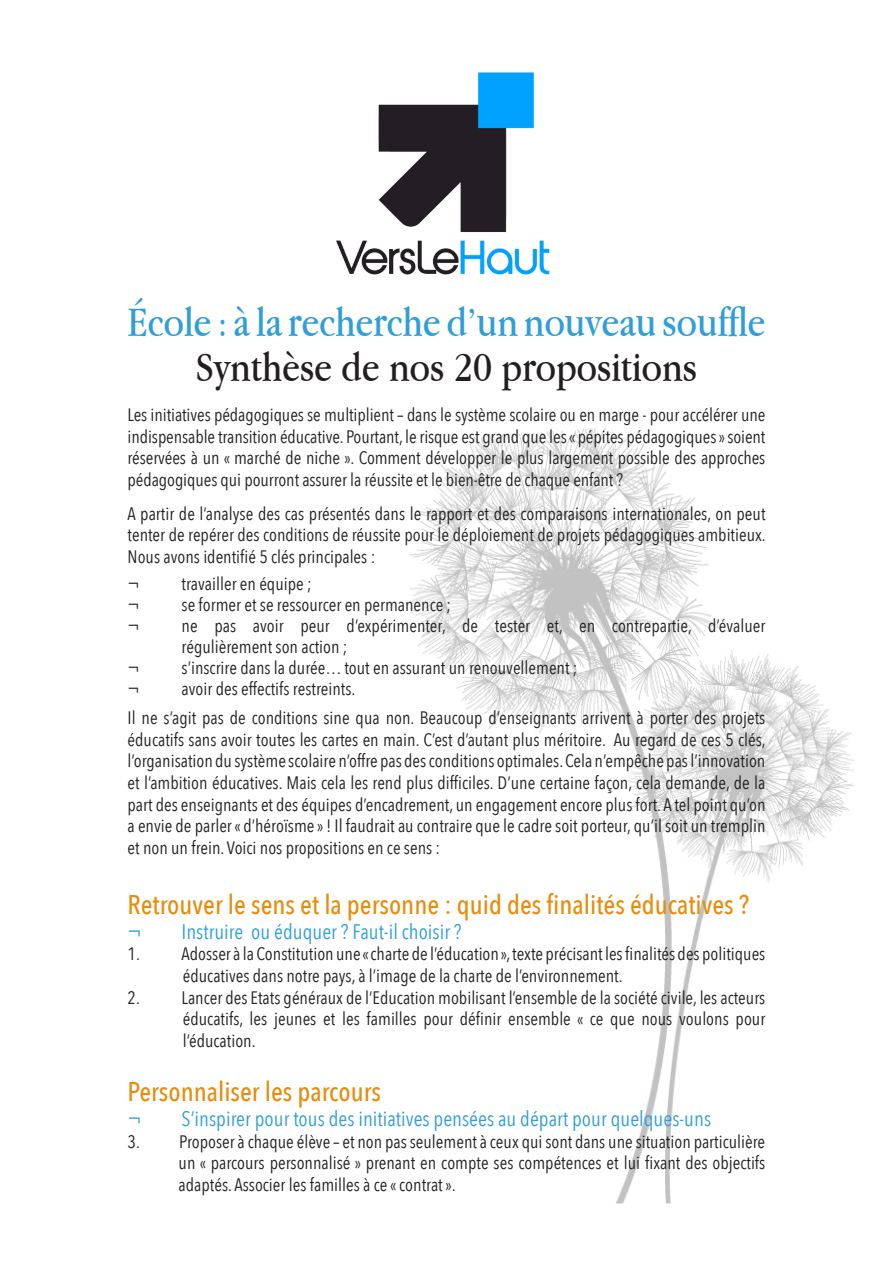
<style>
.page{position:relative;width:893px;height:1263px;background:#fff}
.page>*{position:absolute;margin:0;border:0;box-sizing:border-box;transform-origin:0 0}
.t1{font:43.5px "Apple Garamond";color:#309ed8}
.t2{font:43.5px "Apple Garamond";color:#231f20}
.t3{font:500 27px "Avenir Next Condensed";color:#e88c0c}
.t4{font:21px "Avenir Next Condensed";color:#309ed8}
.t5{font:18px/21.6px "Avenir Next Condensed";color:#231f20;text-align:justify}
</style>
<div class="page">
<img style="left:410px;top:428px;width:444px;height:775px">
<img style="left:336px;top:72px;width:214px;height:203px">
<p class="t1" style="left:128px;top:296px;width:639px">École : à la recherche d’un nouveau souffle</p>
<p class="t2" style="left:196px;top:341px;width:503px">Synthèse de nos 20 propositions</p>
<p class="t5" style="left:128px;top:403px;width:639px">Les initiatives pédagogiques se multiplient – dans le système scolaire ou en marge - pour accélérer une indispensable transition éducative. Pourtant, le risque est grand que les « pépites pédagogiques » soient réservées à un « marché de niche ». Comment développer le plus largement possible des approches pédagogiques qui pourront assurer la réussite et le bien-être de chaque enfant ?</p>
<p class="t5" style="left:128px;top:502px;width:640px">A partir de l’analyse des cas présentés dans le rapport et des comparaisons internationales, on peut tenter de repérer des conditions de réussite pour le déploiement de projets pédagogiques ambitieux.<br>Nous avons identifié 5 clés principales :</p>
<p class="t5" style="left:128px;top:572px;width:13px">¬</p>
<p class="t5" style="left:182px;top:572px;width:132px">travailler en équipe ;</p>
<p class="t5" style="left:128px;top:593px;width:13px">¬</p>
<p class="t5" style="left:182px;top:593px;width:271px">se former et se ressourcer en permanence ;</p>
<p class="t5" style="left:128px;top:614px;width:13px">¬</p>
<p class="t5" style="left:182px;top:614px;width:585px">ne pas avoir peur d’expérimenter, de tester et, en contrepartie, d’évaluer</p>
<p class="t5" style="left:182px;top:635px;width:167px">régulièrement son action ;</p>
<p class="t5" style="left:128px;top:656px;width:13px">¬</p>
<p class="t5" style="left:182px;top:656px;width:397px">s’inscrire dans la durée… tout en assurant un renouvellement ;</p>
<p class="t5" style="left:128px;top:677px;width:13px">¬</p>
<p class="t5" style="left:182px;top:677px;width:175px">avoir des effectifs restreints.</p>
<p class="t5" style="left:128px;top:706px;width:640px">Il ne s’agit pas de conditions sine qua non. Beaucoup d’enseignants arrivent à porter des projets éducatifs sans avoir toutes les cartes en main. C’est d’autant plus méritoire. Au regard de ces 5 clés, l’organisation du système scolaire n’offre pas des conditions optimales. Cela n’empêche pas l’innovation et l’ambition éducatives. Mais cela les rend plus difficiles. D’une certaine façon, cela demande, de la part des enseignants et des équipes d’encadrement, un engagement encore plus fort. A tel point qu’on a envie de parler « d’héroïsme » ! Il faudrait au contraire que le cadre soit porteur, qu’il soit un tremplin et non un frein. Voici nos propositions en ce sens :</p>
<p class="t3" style="left:128px;top:888px;width:623px">Retrouver le sens et la personne : quid des finalités éducatives ?</p>
<p class="t4" style="left:128px;top:913px;width:15px">¬</p>
<p class="t4" style="left:182px;top:913px;width:282px">Instruire ou éduquer ? Faut-il choisir ?</p>
<p class="t5" style="left:128px;top:942px;width:639px">1. Adosser à la Constitution une«charte de l’éducation»,texte précisant les finalités des politiques</p>
<p class="t5" style="left:183px;top:964px;width:441px">éducatives dans notre pays, à l’image de la charte de l’environnement.</p>
<p class="t5" style="left:128px;top:986px;width:639px">2. Lancer des Etats généraux de l’Education mobilisant l’ensemble de la société civile, les acteurs</p>
<p class="t5" style="left:183px;top:1007px;width:584px">éducatifs, les jeunes et les familles pour définir ensemble « ce que nous voulons pour l’éducation.</p>
<p class="t3" style="left:128px;top:1075px;width:255px">Personnaliser les parcours</p>
<p class="t4" style="left:128px;top:1101px;width:15px">¬</p>
<p class="t4" style="left:182px;top:1101px;width:531px">S’inspirer pour tous des initiatives pensées au départ pour quelques-uns</p>
<p class="t5" style="left:128px;top:1130px;width:639px">3. Proposer à chaque élève – et non pas seulement à ceux qui sont dans une situation particulière</p>
<p class="t5" style="left:179px;top:1151px;width:588px">un « parcours personnalisé » prenant en compte ses compétences et lui fixant des objectifs adaptés. Associer les familles à ce « contrat ».</p>
</div>
